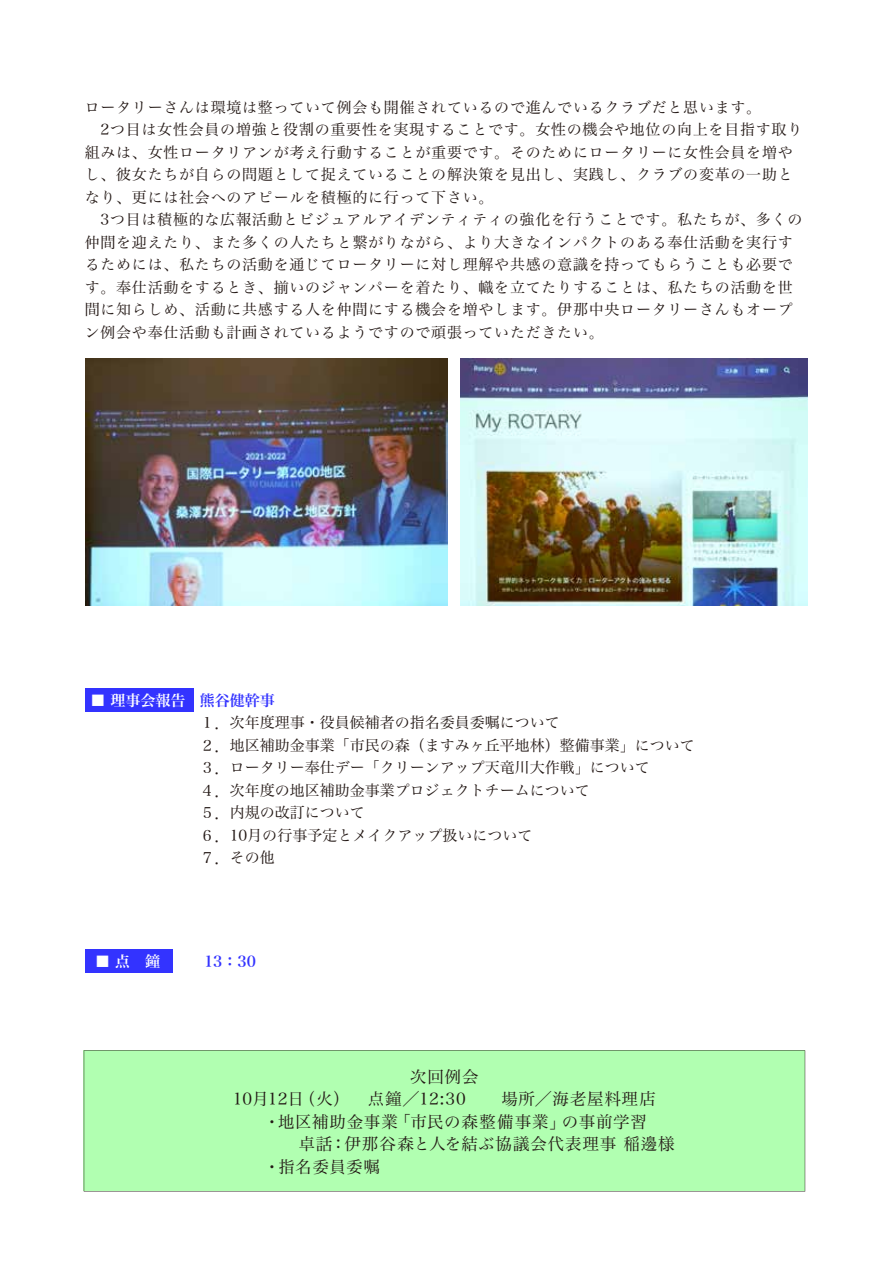
<style>
.page{position:relative;width:893px;height:1263px;background:#fff}
.page>*{position:absolute;margin:0;border:0;box-sizing:border-box;transform-origin:0 0}
.t1{font:16.5px "Hira Min Pro W3";letter-spacing:.045em;color:#231815}
.t2{font:15px/22.5px "Hira Min Pro W3";letter-spacing:.05em;color:#231815}
.t3{font:15px/22.5px "Hira Min Pro W3";color:#231815}
.t4{font:15px "Hira Min Pro W6";color:#fff}
.t5{font:15px "Hira Min Pro W6";color:#33f}
</style>
<div class="page">
<div style="left:84px;top:1050px;width:721px;height:141px;background:#b1ffb1"></div>
<div style="left:85px;top:949px;width:87px;height:23px;background:#33f"></div>
<div style="left:85px;top:688px;width:108px;height:23px;background:#33f"></div>
<img style="left:85px;top:358px;width:362px;height:247px">
<img style="left:460px;top:358px;width:347px;height:247px">
<p class="t2" style="left:85px;top:95px;width:719px">ロータリーさんは環境は整っていて例会も開催されているので進んでいるクラブだと思います。<br>　2つ目は女性会員の増強と役割の重要性を実現することです。女性の機会や地位の向上を目指す取り組みは、女性ロータリアンが考え行動することが重要です。そのためにロータリーに女性会員を増やし、彼女たちが自らの問題として捉えていることの解決策を見出し、実践し、クラブの変革の一助となり、更には社会へのアピールを積極的に行って下さい。<br>　3つ目は積極的な広報活動とビジュアルアイデンティティの強化を行うことです。私たちが、多くの仲間を迎えたり、また多くの人たちと繋がりながら、より大きなインパクトのある奉仕活動を実行するためには、私たちの活動を通じてロータリーに対し理解や共感の意識を持ってもらうことも必要です。奉仕活動をするとき、揃いのジャンパーを着たり、幟を立てたりすることは、私たちの活動を世間に知らしめ、活動に共感する人を仲間にする機会を増やします。伊那中央ロータリーさんもオープン例会や奉仕活動も計画されているようですので頑張っていただきたい。</p>
<p class="t4" style="left:91px;top:687px;width:96px">■ 理事会報告</p>
<p class="t5" style="left:200px;top:687px;width:76px">熊谷健幹事</p>
<p class="t3" style="left:200px;top:710px;width:496px">１．次年度理事・役員候補者の指名委員委嘱について<br>２．地区補助金事業「市民の森（ますみヶ丘平地林）整備事業」について<br>３．ロータリー奉仕デー「クリーンアップ天竜川大作戦」について<br>４．次年度の地区補助金事業プロジェクトチームについて<br>５．内規の改訂について<br>６．10月の行事予定とメイクアップ扱いについて<br>７．その他</p>
<p class="t4" style="left:95px;top:948px;width:66px">■ 点　鐘</p>
<p class="t5" style="left:204px;top:948px;width:53px">13：30</p>
<p class="t1" style="left:410px;top:1062px;width:70px">次回例会</p>
<p class="t1" style="left:233px;top:1085px;width:424px">10月12日（火）　点鐘／12:30　　場所／海老屋料理店</p>
<p class="t1" style="left:264px;top:1107px;width:384px">・地区補助金事業「市民の森整備事業」の事前学習</p>
<p class="t1" style="left:264px;top:1130px;width:412px">　　卓話：伊那谷森と人を結ぶ協議会代表理事 稲邊様</p>
<p class="t1" style="left:264px;top:1152px;width:118px">・指名委員委嘱</p>
</div>
